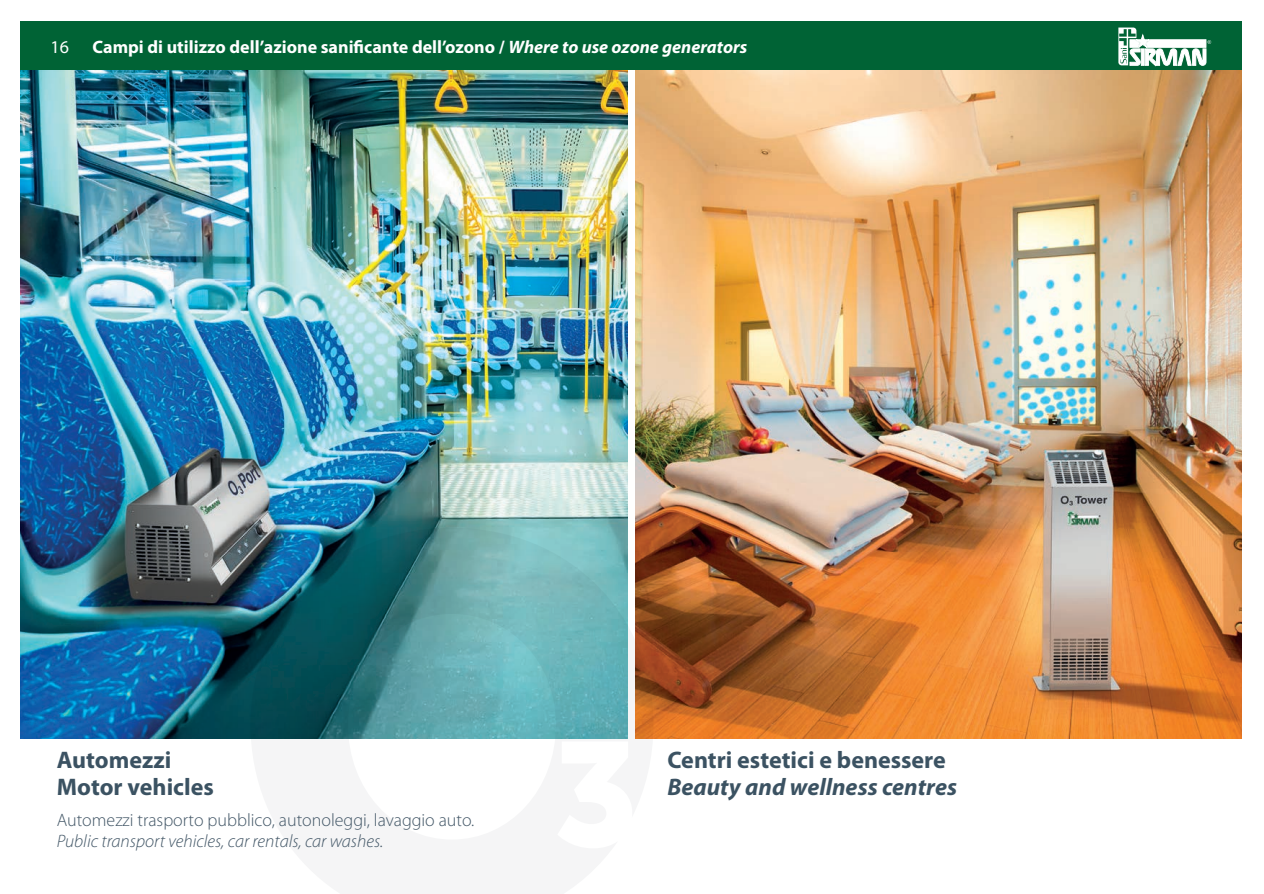
<style>
.page{position:relative;width:1264px;height:894px;background:#fff}
.page>*{position:absolute;margin:0;border:0;box-sizing:border-box;transform-origin:0 0}
.t1{font:700 24px/27px "Myriad Pro";color:#3b5262}
.t2{font:italic 700 24px "Myriad Pro";color:#3b5262}
.t3{font:700 18px "Myriad Pro";color:#fff}
.t4{font:300 18px "Myriad Pro";color:#435767}
.t5{font:italic 300 18px "Myriad Pro";color:#435767}
.t6{font:18px "Myriad Pro";color:#fff}
.s1{font-style:italic}
</style>
<div class="page">
<img style="left:21px;top:70px;width:606px;height:668px">
<div style="left:21px;top:22px;width:1220px;height:48px;background:#006335"></div>
<img style="left:635px;top:70px;width:606px;height:668px">
<svg style="left:250px;top:528px;width:403px;height:211px"></svg>
<svg style="left:1118px;top:28px;width:92px;height:38px"></svg>
<p class="t6" style="left:50px;top:35px;width:20px">16</p>
<p class="t3" style="left:93px;top:37px;width:656px">Campi di utilizzo dell’azione sanificante dell’ozono / <span class="s1">Where to use ozone generators</span></p>
<h1 class="t1" style="left:57px;top:747px;width:158px">Automezzi<br>Motor vehicles</h1>
<p class="t4" style="left:57px;top:810px;width:419px">Automezzi trasporto pubblico, autonoleggi, lavaggio auto.</p>
<p class="t5" style="left:57px;top:832px;width:328px">Public transport vehicles, car rentals, car washes.</p>
<h1 class="t1" style="left:667px;top:747px;width:280px">Centri estetici e benessere</h1>
<h1 class="t2" style="left:667px;top:774px;width:291px">Beauty and wellness centres</h1>
</div>
